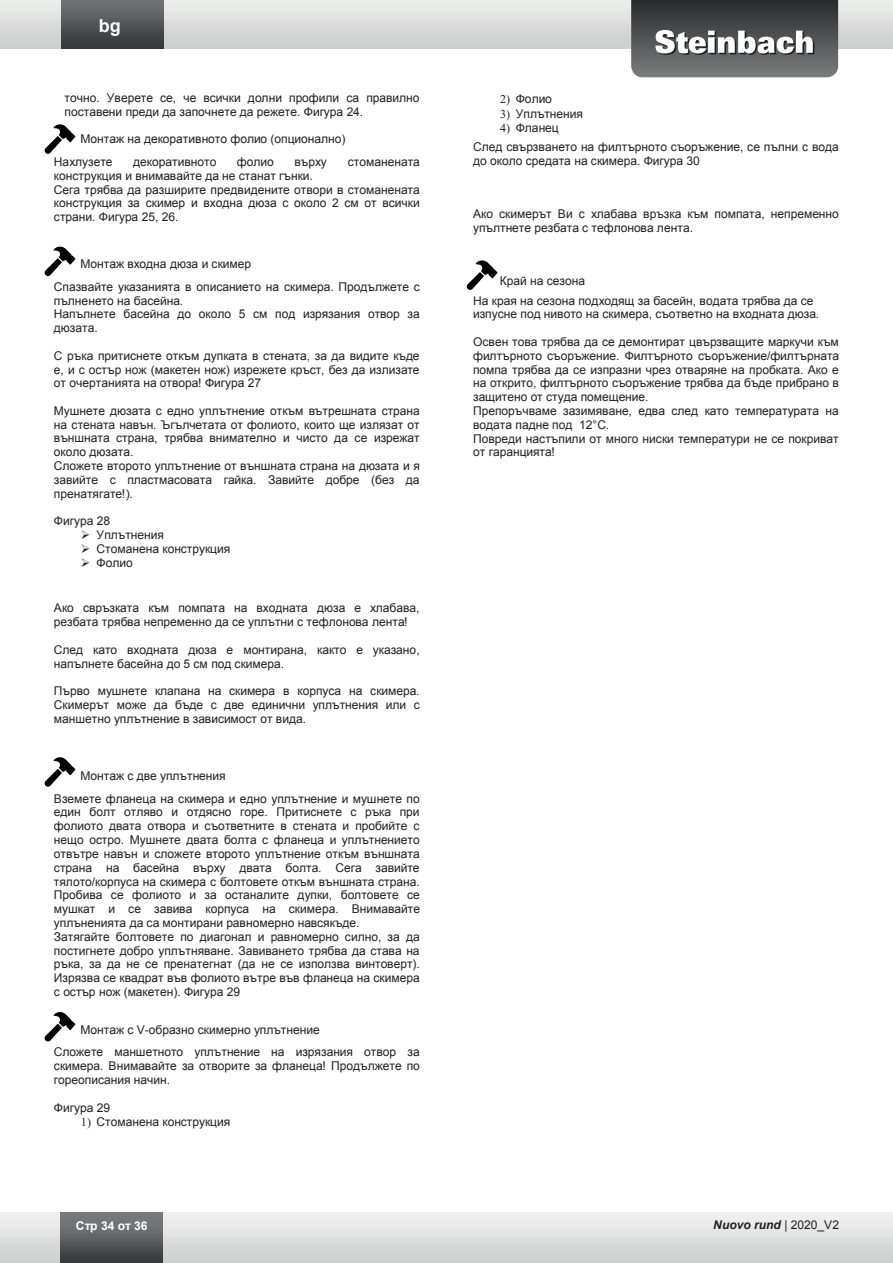
<style>
.page{position:relative;width:893px;height:1263px;background:#fff}
.page>*{position:absolute;margin:0;border:0;box-sizing:border-box;transform-origin:0 0}
.t1{font:700 18px "Arial";color:#fff}
.t2{font:12px/13.8px "Arial";letter-spacing:-.005em;color:#231f20}
.t3{font:italic 700 12px "Arial";color:#231f20}
.t4{font:700 12px "Arial";letter-spacing:-.005em;color:#fff}
.s1{font-weight:400;font-style:normal}
</style>
<div class="page">
<div style="left:0;top:1212px;width:893px;height:51px;background:linear-gradient(to bottom,#f1f2f1,#cccdcd)"></div>
<div style="left:61px;top:1212px;width:102px;height:51px;background:linear-gradient(to bottom,#808485,#373a3c)"></div>
<div style="left:0;top:0;width:893px;height:48px;background:linear-gradient(to bottom,#edeeec,#cccdcd)"></div>
<div style="left:61px;top:0;width:103px;height:48px;background:linear-gradient(to bottom,#727677,#34373a)"></div>
<img style="left:631px;top:0;width:207px;height:77px">
<svg style="left:655px;top:30px;width:159px;height:25px"></svg>
<svg style="left:45px;top:124px;width:30px;height:30px"></svg>
<svg style="left:45px;top:247px;width:30px;height:29px"></svg>
<svg style="left:45px;top:757px;width:30px;height:30px"></svg>
<svg style="left:45px;top:1012px;width:30px;height:29px"></svg>
<svg style="left:467px;top:260px;width:31px;height:30px"></svg>
<h1 class="t1" style="left:99px;top:14px;width:23px">bg</h1>
<p class="t2" style="left:65px;top:91px;width:357px">точно. Уверете се, че всички долни профили са правилно поставени преди да започнете да режете. Фигура 24.</p>
<p class="t2" style="left:54px;top:128px;width:293px;line-height:22.6px;text-indent:27px">Монтаж на декоративното фолио (опционално)<br>Нахлузете</p>
<p class="t2" style="left:133px;top:155px;width:85px">декоративното</p>
<p class="t2" style="left:237px;top:155px;width:38px">фолио</p>
<p class="t2" style="left:294px;top:155px;width:34px">върху</p>
<p class="t2" style="left:348px;top:155px;width:74px">стоманената</p>
<p class="t2" style="left:54px;top:169px;width:367px">конструкция и внимавайте да не станат гънки.<br>Сега трябва да разширите предвидените отвори в стоманената конструкция за скимер и входна дюза с около 2 см от всички страни. Фигура 25, 26.</p>
<p class="t2" style="left:54px;top:253px;width:367px;line-height:22.6px;text-indent:27px">Монтаж входна дюза и скимер<br>Спазвайте указанията в описанието на скимера. Продължете с</p>
<p class="t2" style="left:54px;top:294px;width:367px">пълненето на басейна.<br>Напълнете басейна до около 5 см под изрязания отвор за дюзата.</p>
<p class="t2" style="left:54px;top:349px;width:367px;text-align:justify">С ръка притиснете откъм дупката в стената, за да видите къде е, и с остър нож (макетен нож) изрежете кръст, без да излизате от очертанията на отвора! Фигура 27</p>
<p class="t2" style="left:54px;top:404px;width:368px">Мушнете дюзата с едно уплътнение откъм вътрешната страна на стената навън. Ъгълчетата от фолиото, които ще излязат от външната страна, трябва внимателно и чисто да се изрежат около дюзата.<br>Сложете второто уплътнение от външната страна на дюзата и я завийте с пластмасовата гайка. Завийте добре (без да пренатягате!).</p>
<p class="t2" style="left:54px;top:514px;width:58px">Фигура 28</p>
<p class="t2" style="left:81px;top:528px;width:85px">➢ Уплътнения</p>
<p class="t2" style="left:81px;top:542px;width:151px">➢ Стоманена конструкция</p>
<p class="t2" style="left:81px;top:556px;width:53px">➢ Фолио</p>
<p class="t2" style="left:54px;top:601px;width:367px">Ако свръзката към помпата на входната дюза е хлабава, резбата трябва непременно да се уплътни с тефлонова лента!</p>
<p class="t2" style="left:54px;top:643px;width:367px">След като входната дюза е монтирана, както е указано, напълнете басейна до 5 см под скимера.</p>
<p class="t2" style="left:54px;top:684px;width:367px;text-align:justify">Първо мушнете клапана на скимера в корпуса на скимера.<br>Скимерът може да бъде с две единични уплътнения или с маншетно уплътнение в зависимост от вида.</p>
<p class="t2" style="left:54px;top:765px;width:367px;line-height:22.6px;text-indent:27px">Монтаж с две уплътнения<br>Вземете фланеца на скимера и едно уплътнение и мушнете по</p>
<p class="t2" style="left:54px;top:805px;width:368px">един болт отляво и отдясно горе. Притиснете с ръка при фолиото двата отвора и съответните в стената и пробийте с нещо остро. Мушнете двата болта с фланеца и уплътнението отвътре навън и сложете второто уплътнение откъм външната страна на басейна върху двата болта. Сега завийте тялото/корпуса на скимера с болтовете откъм външната страна.<br>Пробива се фолиото и за останалите дупки, болтовете се мушкат и се завива корпуса на скимера. Внимавайте уплъненията да са монтирани равномерно навсякъде.<br>Затягайте болтовете по диагонал и равномерно силно, за да постигнете добро уплътняване. Завиването трябва да става на ръка, за да не се пренатегнат (да не се използва винтоверт).<br>Изрязва се квадрат във фолиото вътре във фланеца на скимера с остър нож (макетен). Фигура 29</p>
<p class="t2" style="left:54px;top:1018px;width:367px;line-height:22.6px;text-indent:27px">Монтаж с V-образно скимерно уплътнение<br>Сложете маншетното уплътнение на изрязания отвор за</p>
<p class="t2" style="left:54px;top:1059px;width:367px">скимера. Внимавайте за отворите за фланеца! Продължете по гореописания начин.</p>
<p class="t2" style="left:97px;top:1100px;width:135px;line-height:14.7px;text-indent:-43px">Фигура 29<br>Стоманена конструкция</p>
<p class="t2" style="left:516px;top:92px;width:38px">Фолио</p>
<p class="t2" style="left:500px;top:107px;width:85px">✓ Уплътнения</p>
<p class="t2" style="left:473px;top:119px;width:367px;line-height:18.6px;text-indent:27px">✔ Фланец<br>След свързването на филтърното съоръжение, се пълни с вода</p>
<p class="t2" style="left:473px;top:154px;width:228px">до около средата на скимера. Фигура 30</p>
<p class="t2" style="left:473px;top:207px;width:367px">Ако скимерът Ви с хлабава връзка към помпата, непременно упълтнете резбата с тефлонова лента.</p>
<p class="t2" style="left:473px;top:271px;width:342px;line-height:19.8px;text-indent:27px">Край на сезона<br>На края на сезона подходящ за басейн, водата трябва да се</p>
<p class="t2" style="left:473px;top:307px;width:348px">изпусне под нивото на скимера, съответно на входната дюза.</p>
<p class="t2" style="left:473px;top:335px;width:368px">Освен това трябва да се демонтират цвързващите маркучи към филтърното съоръжение. Филтърното съоръжение/филтърната помпа трябва да се изпразни чрез отваряне на пробката. Ако е на открито, филтърното съоръжение трябва да бъде прибрано в защитено от студа помещение.<br>Препоръчваме зазимяване, едва след като температурата на водата падне под 12°C.<br>Повреди настъпили от много ниски температури не се покриват от гаранцията!</p>
<p class="t4" style="left:76px;top:1217px;width:73px">Стр 34 от 36</p>
<p class="t3" style="left:713px;top:1217px;width:127px">Nuovo rund <span class="s1">| 2020_V2</span></p>
</div>
